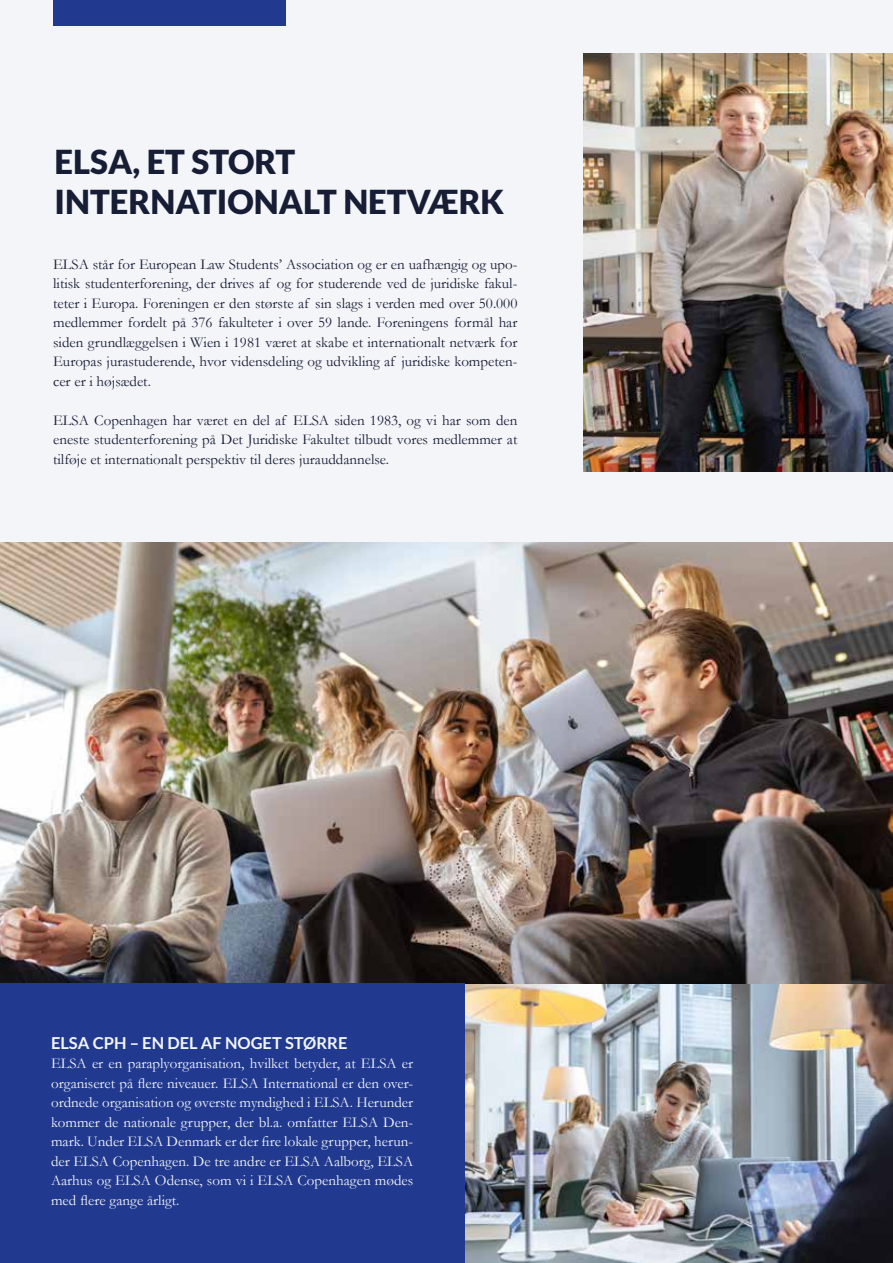
<style>
.page{position:relative;width:893px;height:1263px;background:#f3f5f9}
.page>*{position:absolute;margin:0;border:0;box-sizing:border-box;transform-origin:0 0}
.t1{font:900 33px/39.6px "Lato";color:#181d36}
.t2{font:700 16.5px "Lato";color:#f3f5f9}
.t3{font:15px/19.5px "Garamond";color:#181d36;text-align:justify}
.t4{font:15px/19.5px "Garamond";color:#f3f5f9;text-align:justify}
</style>
<div class="page">
<img style="left:0;top:542px;width:892px;height:442px">
<hr style="left:892px;top:0;width:1px;height:984px;background:#213a8f">
<img style="left:464px;top:984px;width:429px;height:279px">
<img style="left:583px;top:53px;width:310px;height:418px">
<div style="left:0;top:984px;width:464px;height:279px;background:#213a8f"></div>
<div style="left:53px;top:0;width:233px;height:26px;background:#213a8f"></div>
<h1 class="t1" style="left:55px;top:142px;width:451px">ELSA, ET STORT<br>INTERNATIONALT NETVÆRK</h1>
<p class="t3" style="left:53px;top:254px;width:466px">ELSA står for European Law Students’ Association og er en uafhængig og upo&shy;litisk studenterforening, der drives af og for studerende ved de juridiske fakul&shy;teter i Europa. Foreningen er den største af sin slags i verden med over 50.000 medlemmer fordelt på 376 fakulteter i over 59 lande. Foreningens formål har siden grundlæggelsen i Wien i 1981 været at skabe et internationalt netværk for Europas jurastuderende, hvor vidensdeling og udvikling af juridiske kompeten&shy;cer er i højsædet.</p>
<p class="t3" style="left:53px;top:410px;width:466px">ELSA Copenhagen har været en del af ELSA siden 1983, og vi har som den eneste studenterforening på Det Juridiske Fakultet tilbudt vores medlemmer at tilføje et internationalt perspektiv til deres jurauddannelse.</p>
<p class="t2" style="left:51px;top:1033px;width:298px">ELSA CPH – EN DEL AF NOGET STØRRE</p>
<p class="t4" style="left:51px;top:1053px;width:364px">ELSA er en paraplyorganisation, hvilket betyder, at ELSA er organiseret på flere niveauer. ELSA International er den over&shy;ordnede organisation og øverste myndighed i ELSA. Herunder kommer de nationale grupper, der bl.a. omfatter ELSA Den&shy;mark. Under ELSA Denmark er der fire lokale grupper, herun&shy;der ELSA Copenhagen. De tre andre er ELSA Aalborg, ELSA Aarhus og ELSA Odense, som vi i ELSA Copenhagen mødes med flere gange årligt.</p>
</div>
